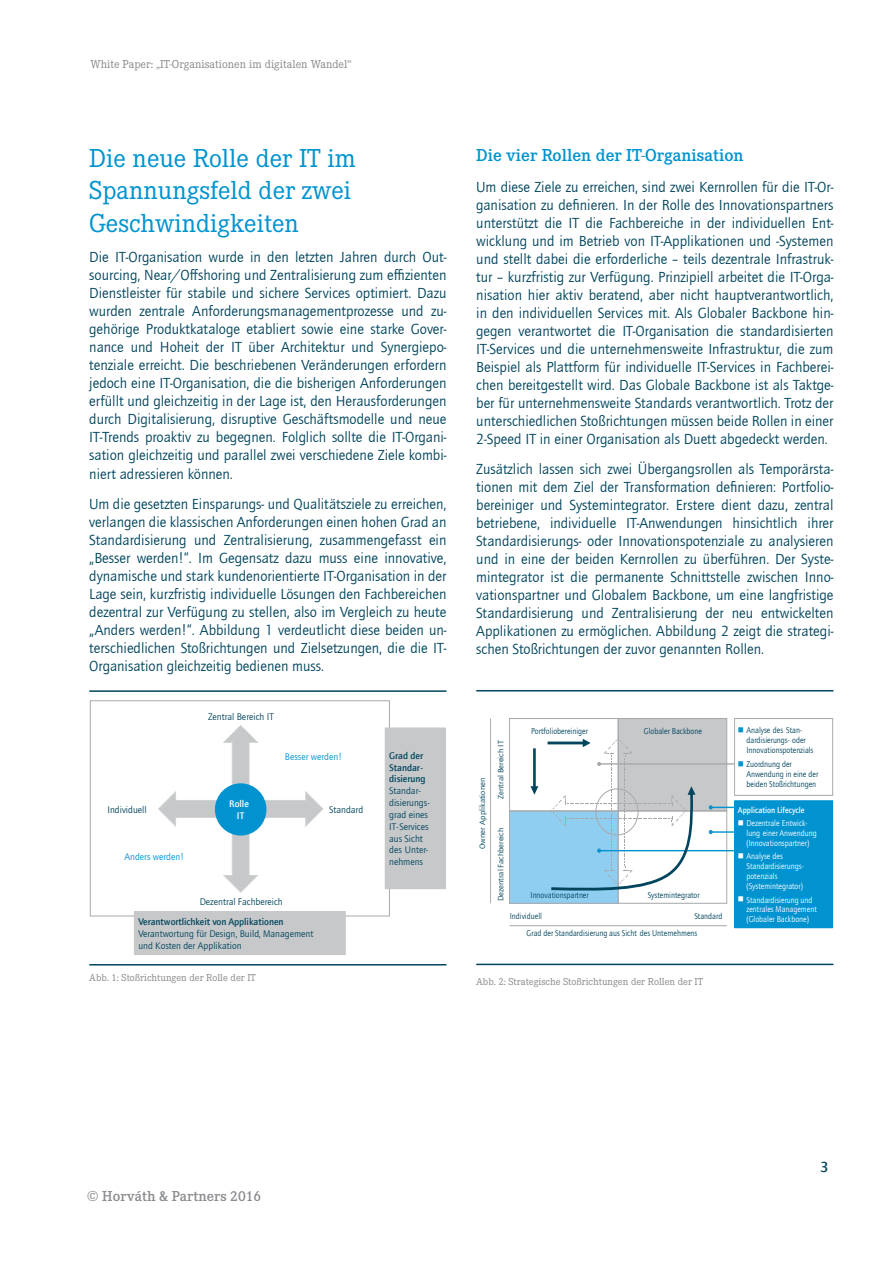
<style>
.page{position:relative;width:893px;height:1263px;background:#fff}
.page>*{position:absolute;margin:0;border:0;box-sizing:border-box;transform-origin:0 0}
.Seitenüberschrift{font:27px/32.4px "Corporate E";color:#0093d0}
.Fließtext{font:600 18px "Corporate E";color:#0093d0}
.Fließtext-2{font:15px/18px "Quay Sans ITC Com";color:#00455d;text-align:justify}
.t1{font:600 15px "Corporate E";color:#8a8c8f}
.t2{font:500 15px "Quay Sans ITC Com";color:#00455d}
.t3{font:12px "Corporate E";color:#8a8c8f}
.Bildunterschrift{font:10.5px "Corporate E";color:#8a8c8f}
.t4{font:9.9px/11.9px "Quay Sans ITC Com";color:#00455d}
.t5{font:9.9px "Quay Sans ITC Com";color:#0093d0}
.t6{font:500 9.9px/11.9px "Quay Sans ITC Com";letter-spacing:.005em;color:#fff;text-align:center}
.t7{font:8.7px/9.9px "Quay Sans ITC Com";color:#00455d;scale:.93 1}
.t8{font:8.7px/9.9px "Quay Sans ITC Com";color:#fff;scale:.93 1}
.t9{font:500 8.7px "Quay Sans ITC Com";color:#fff;scale:.93 1}
.t10{font:8.1px "Quay Sans ITC Com";color:#00455d;scale:1.08 1}
.s1{font-weight:500}
.s2{color:#0093d0}
</style>
<div class="page">
<hr style="left:89px;top:690px;width:357px;height:2px;background:#00455d">
<hr style="left:89px;top:964px;width:357px;height:1px;background:#00455d">
<div style="left:90px;top:700px;width:300px;height:216px;border:1px solid #a8a9ad"></div>
<div style="left:134px;top:911px;width:211px;height:43px;background:#c7c8ca"></div>
<div style="left:134px;top:911px;width:212px;height:44px;border:1px solid #c7c8ca"></div>
<div style="left:385px;top:728px;width:61px;height:161px;background:#c7c8ca"></div>
<svg style="left:158px;top:725px;width:165px;height:168px"></svg>
<div style="left:215px;top:783px;width:51px;height:52px;background:#0093d0;border-radius:50%"></div>
<div style="left:278px;top:730px;width:79px;height:52px;background:#fff;border-radius:9px"></div>
<div style="left:114px;top:834px;width:90px;height:46px;background:#fff;border-radius:8px"></div>
<hr style="left:476px;top:690px;width:357px;height:1px;background:#00455d">
<hr style="left:476px;top:964px;width:357px;height:1px;background:#00455d">
<div style="left:618px;top:718px;width:109px;height:93px;background:#c7c8ca"></div>
<div style="left:510px;top:811px;width:108px;height:92px;background:#8fcef1"></div>
<div style="left:618px;top:718px;width:109px;height:93px;border:1px solid #a8a9ad"></div>
<div style="left:509px;top:718px;width:109px;height:93px;border:1px solid #a8a9ad"></div>
<div style="left:509px;top:811px;width:109px;height:92px;border:1px solid #a8a9ad"></div>
<div style="left:618px;top:811px;width:109px;height:92px;border:1px solid #a8a9ad"></div>
<hr style="left:490px;top:718px;width:1px;height:185px;background:#a8a9ad">
<hr style="left:510px;top:925px;width:217px;height:1px;background:#a8a9ad">
<svg style="left:709px;top:830px;width:4px;height:4px"></svg>
<hr style="left:599px;top:850px;width:156px;height:1px;background:#0093d0">
<div style="left:735px;top:801px;width:98px;height:127px;background:#0093d0"></div>
<div style="left:734px;top:800px;width:99px;height:128px;border:1px solid #0093d0"></div>
<hr style="left:711px;top:807px;width:39px;height:1px;background:#0093d0">
<svg style="left:709px;top:805px;width:4px;height:4px"></svg>
<hr style="left:599px;top:763px;width:156px;height:2px;background:#a8a9ad">
<div style="left:735px;top:718px;width:98px;height:77px;background:#fff"></div>
<div style="left:734px;top:718px;width:99px;height:77px;border:1px solid #a8a9ad"></div>
<hr style="left:711px;top:831px;width:39px;height:2px;background:#0093d0">
<hr style="left:533px;top:748px;width:3px;height:40px;background:#00455d">
<svg style="left:530px;top:786px;width:8px;height:9px"></svg>
<hr style="left:548px;top:742px;width:36px;height:2px;background:#00455d">
<svg style="left:549px;top:738px;width:146px;height:153px"></svg>
<p class="t3" style="left:90px;top:56px;width:263px">White Paper: „IT-Organisationen im digitalen Wandel“</p>
<p class="Seitenüberschrift" style="left:89px;top:141px;width:268px">Die neue Rolle der IT im<br>Spannungsfeld der zwei<br>Geschwindigkeiten</p>
<p class="Fließtext-2" style="left:89px;top:248px;width:359px">Die IT-Organisation wurde in den letzten Jahren durch Out&shy;sourcing, Near/Offshoring und Zentralisierung zum effizienten Dienstleister für stabile und sichere Services optimiert. Dazu wurden zentrale Anforderungsmanagementprozesse und zu&shy;gehörige Produktkataloge etabliert sowie eine starke Gover&shy;nance und Hoheit der IT über Architektur und Synergiepo&shy;tenziale erreicht. Die beschriebenen Veränderungen erfordern jedoch eine IT-Organisation, die die bisherigen Anforderungen erfüllt und gleichzeitig in der Lage ist, den Herausforderungen durch Digitalisierung, disruptive Geschäftsmodelle und neue IT-Trends proaktiv zu begegnen. Folglich sollte die IT-Organi&shy;sation gleichzeitig und parallel zwei verschiedene Ziele kombi&shy;niert adressieren können.</p>
<p class="Fließtext-2" style="left:89px;top:495px;width:359px">Um die gesetzten Einsparungs- und Qualitätsziele zu erreichen, verlangen die klassischen Anforderungen einen hohen Grad an Standardisierung und Zentralisierung, zusammengefasst ein „Besser werden!“. Im Gegensatz dazu muss eine innovative, dynamische und stark kundenorientierte IT-Organisation in der Lage sein, kurzfristig individuelle Lösungen den Fachbereichen dezentral zur Verfügung zu stellen, also im Vergleich zu heute „Anders werden!“. Abbildung 1 verdeutlicht diese beiden un&shy;terschiedlichen Stoßrichtungen und Zielsetzungen, die die IT-Organisation gleichzeitig bedienen muss.</p>
<p class="t4" style="left:208px;top:711px;width:67px">Zentral Bereich IT</p>
<p class="t5" style="left:285px;top:751px;width:58px">Besser werden!</p>
<p class="t6" style="left:229px;top:798px;width:21px">Rolle<br>IT</p>
<p class="t4" style="left:107px;top:803px;width:41px">Individuell</p>
<p class="t4" style="left:329px;top:804px;width:36px">Standard</p>
<p class="t5" style="left:124px;top:851px;width:61px">Anders werden!</p>
<p class="t4" style="left:200px;top:895px;width:85px">Dezentral Fachbereich</p>
<p class="t4" style="left:138px;top:916px;width:177px"><span class="s1">Verantwortlichkeit von Applikationen<br></span>Verantwortung für Design, Build, Management und Kosten der Applikation</p>
<p class="Bildunterschrift" style="left:89px;top:971px;width:168px">Abb. 1: Stoßrichtungen der Rolle der IT</p>
<p class="t4" style="left:389px;top:750px;width:42px"><span class="s1">Grad der<br>Standar&shy;disierung<br></span>Standar&shy;disierungs&shy;grad eines<br>IT-Services aus Sicht des Unter&shy;nehmens</p>
<p class="Fließtext" style="left:476px;top:143px;width:269px">Die vier Rollen der IT-Organisation</p>
<p class="Fließtext-2" style="left:476px;top:178px;width:359px">Um diese Ziele zu erreichen, sind zwei Kernrollen für die IT-Or&shy;ganisation zu definieren. In der Rolle des Innovationspartners unterstützt die IT die Fachbereiche in der individuellen Ent&shy;wicklung und im Betrieb von IT-Applikationen und -Systemen und stellt dabei die erforderliche – teils dezentrale Infrastruk&shy;tur – kurzfristig zur Verfügung. Prinzipiell arbeitet die IT-Orga&shy;nisation hier aktiv beratend, aber nicht hauptverantwortlich, in den individuellen Services mit. Als Globaler Backbone hin&shy;gegen verantwortet die IT-Organisation die standardisierten IT-Services und die unternehmensweite Infrastruktur, die zum Beispiel als Plattform für individuelle IT-Services in Fachberei&shy;chen bereitgestellt wird. Das Globale Backbone ist als Taktge&shy;ber für unternehmensweite Standards verantwortlich. Trotz der unterschiedlichen Stoßrichtungen müssen beide Rollen in einer 2-Speed IT in einer Organisation als Duett abgedeckt werden.</p>
<p class="Fließtext-2" style="left:476px;top:460px;width:359px">Zusätzlich lassen sich zwei Übergangsrollen als Temporärsta&shy;tionen mit dem Ziel der Transformation definieren: Portfolio&shy;bereiniger und Systemintegrator. Erstere dient dazu, zentral betriebene, individuelle IT-Anwendungen hinsichtlich ihrer Standardisierungs- oder Innovationspotenziale zu analysieren und in eine der beiden Kernrollen zu überführen. Der Syste&shy;mintegrator ist die permanente Schnittstelle zwischen Inno&shy;vationspartner und Globalem Backbone, um eine langfristige Standardisierung und Zentralisierung der neu entwickelten Applikationen zu ermöglichen. Abbildung 2 zeigt die strategi&shy;schen Stoßrichtungen der zuvor genannten Rollen.</p>
<p class="t10" style="left:478px;top:849px;width:67px;rotate:-90deg">Owner Applikationen</p>
<p class="t10" style="left:496px;top:799px;width:55px;rotate:-90deg">Zentral Bereich IT</p>
<p class="t7" style="left:531px;top:726px;width:63px">Portfoliobereiniger</p>
<p class="t7" style="left:644px;top:726px;width:64px">Globaler Backbone</p>
<p class="t7" style="left:746px;top:725px;width:74px;text-indent:-9px"><span class="s2">■</span> Analyse des Stan&shy;dardisierungs- oder<br>Innovationspotenzials</p>
<p class="t7" style="left:746px;top:759px;width:79px;text-indent:-9px"><span class="s2">■</span> Zuordnung der<br>Anwendung in eine der beiden Stoßrichtungen</p>
<p class="t9" style="left:738px;top:804px;width:73px">Application Lifecycle</p>
<p class="t10" style="left:496px;top:901px;width:69px;rotate:-90deg">Dezentral Fachbereich</p>
<p class="t8" style="left:746px;top:818px;width:77px;text-indent:-9px">■ Dezentrale Entwick&shy;lung einer Anwendung (Innovationspartner)</p>
<p class="t8" style="left:746px;top:851px;width:63px;text-indent:-9px">■ Analyse des<br>Standardisierungs&shy;potenzials (Systemintegrator)</p>
<p class="t8" style="left:746px;top:895px;width:77px;text-indent:-9px">■ Standardisierung und zentrales Management (Globaler Backbone)</p>
<p class="t7" style="left:530px;top:890px;width:64px">Innovationspartner</p>
<p class="t7" style="left:648px;top:890px;width:57px">Systemintegrator</p>
<p class="t7" style="left:526px;top:907px;width:185px;line-height:17.1px;text-indent:-17px">Individuell<br>Grad der Standardisierung aus Sicht des Unternehmens</p>
<p class="t7" style="left:694px;top:911px;width:32px">Standard</p>
<p class="Bildunterschrift" style="left:476px;top:975px;width:228px">Abb. 2: Strategische Stoßrichtungen der Rollen der IT</p>
<p class="t1" style="left:87px;top:1186px;width:175px">© Horváth &amp; Partners 2016</p>
<p class="t2" style="left:820px;top:1158px;width:10px">3</p>
</div>
